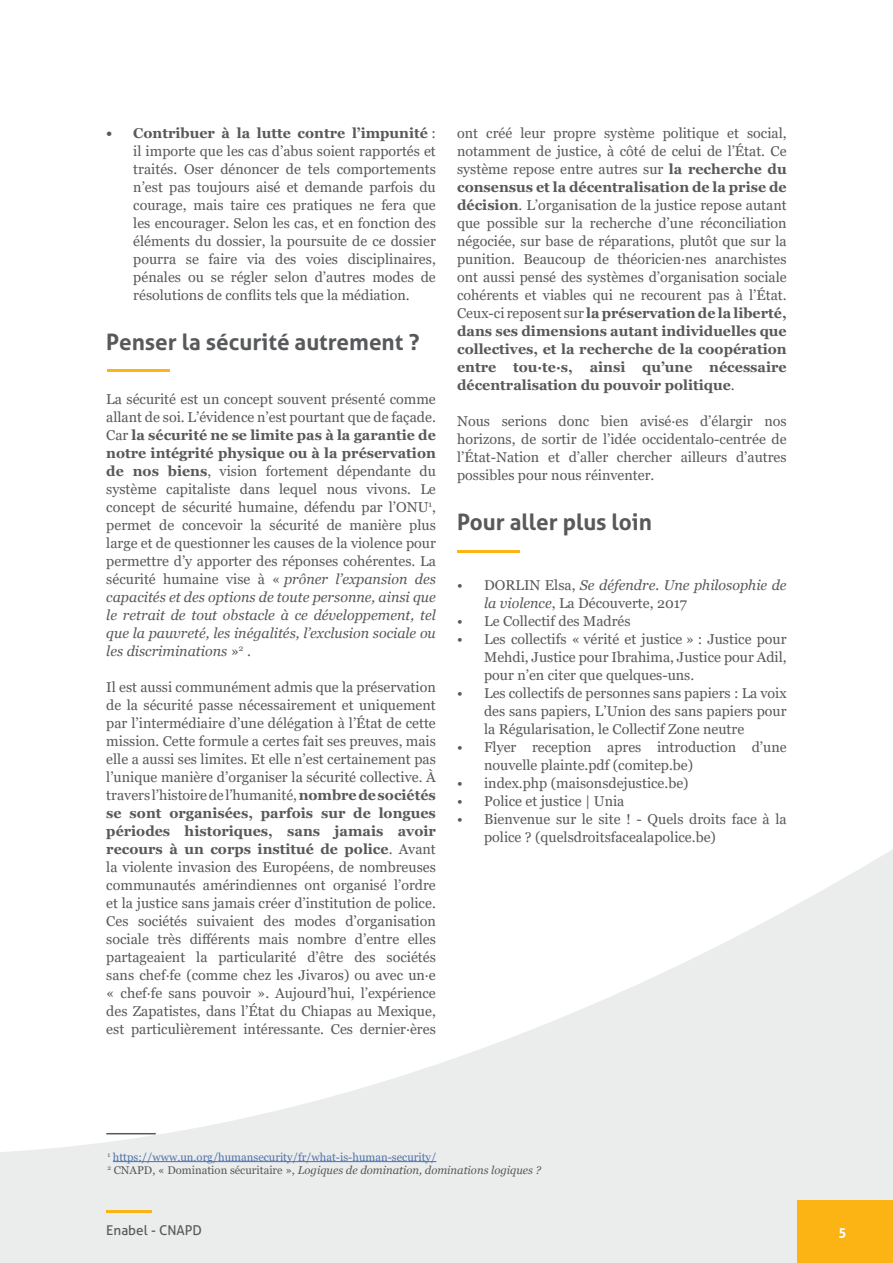
<style>
.page{position:relative;width:893px;height:1263px;background:#fff}
.page>*{position:absolute;margin:0;border:0;box-sizing:border-box;transform-origin:0 0}
.t1{font:700 22.5px "Aller";color:#58595b}
.t2{font:14.25px/18px "Georgia";color:#58595b;text-align:justify}
.t3{font:italic 14.25px/18px "Georgia";color:#58595b}
.t4{font:13.5px "Aller";color:#58595b}
.t5{font:700 13.5px "Aller";color:#fff}
.t6{font:11.25px/13.5px "Georgia";color:#4f73ad}
.s1{font-weight:700}
.s2{font-style:italic}
.s3{font-style:normal}
.s4{color:#58595b}
.s5{font-style:italic;color:#58595b}
</style>
<div class="page">
<svg style="left:234px;top:849px;width:659px;height:414px;fill:#ebecec"></svg>
<svg style="left:0;top:1120px;width:234px;height:143px;background:#edeeee"></svg>
<div style="left:797px;top:1200px;width:96px;height:63px;background:#fcb314"></div>
<hr style="left:106px;top:1210px;width:46px;height:3px;background:#fcb314">
<hr style="left:106px;top:1133px;width:50px;height:1px;background:#58595b">
<hr style="left:113px;top:1161px;width:323px;height:1px;background:#4f73ad">
<hr style="left:107px;top:369px;width:63px;height:3px;background:#fcb515">
<hr style="left:457px;top:550px;width:63px;height:3px;background:#fcb515">
<p class="t2" style="left:133px;top:125px;width:304px;text-indent:-27px"><span class="s1">• Contribuer à la lutte contre l’impunité</span> : il importe que les cas d’abus soient rapportés et traités. Oser dénoncer de tels comportements n’est pas toujours aisé et demande parfois du courage, mais taire ces pratiques ne fera que les encourager. Selon les cas, et en fonction des éléments du dossier, la poursuite de ce dossier pourra se faire via des voies disciplinaires, pénales ou se régler selon d’autres modes de résolutions de conflits tels que la médiation.</p>
<h1 class="t1" style="left:106px;top:328px;width:315px">Penser la sécurité autrement ?</h1>
<p class="t2" style="left:106px;top:390px;width:331px">La sécurité est un concept souvent présenté comme allant de soi. L’évidence n’est pourtant que de façade.<br>Car <span class="s1">la sécurité ne se limite pas à la garantie de notre intégrité physique ou à la préservation de nos biens</span>, vision fortement dépendante du système capitaliste dans lequel nous vivons. Le concept de sécurité humaine, défendu par l’ONU<sup>1</sup>, permet de concevoir la sécurité de manière plus large et de questionner les causes de la violence pour permettre d’y apporter des réponses cohérentes. La sécurité humaine vise à « <span class="s2">prôner l’expansion des capacités et des options de toute personne, ainsi que le retrait de tout obstacle à ce développement, tel que la pauvreté, les inégalités, l’exclusion sociale ou les discriminations</span> »<sup>2</sup> .</p>
<p class="t2" style="left:106px;top:678px;width:331px">Il est aussi communément admis que la préservation de la sécurité passe nécessairement et uniquement par l’intermédiaire d’une délégation à l’État de cette mission. Cette formule a certes fait ses preuves, mais elle a aussi ses limites. Et elle n’est certainement pas l’unique manière d’organiser la sécurité collective. À travers l’histoire de l’humanité, <span class="s1">nombre de sociétés se sont organisées, parfois sur de longues périodes historiques, sans jamais avoir recours à un corps institué de police</span>. Avant la violente invasion des Européens, de nombreuses communautés amérindiennes ont organisé l’ordre et la justice sans jamais créer d’institution de police.<br>Ces sociétés suivaient des modes d’organisation sociale très différents mais nombre d’entre elles partageaient la particularité d’être des sociétés sans chef·fe (comme chez les Jivaros) ou avec un·e « chef·fe sans pouvoir ». Aujourd’hui, l’expérience des Zapatistes, dans l’État du Chiapas au Mexique, est particulièrement intéressante. Ces dernier·ères</p>
<p class="t2" style="left:457px;top:125px;width:331px">ont créé leur propre système politique et social, notamment de justice, à côté de celui de l’État. Ce système repose entre autres sur <span class="s1">la recherche du consensus et la décentralisation de la prise de décision</span>. L’organisation de la justice repose autant que possible sur la recherche d’une réconciliation négociée, sur base de réparations, plutôt que sur la punition. Beaucoup de théoricien·nes anarchistes ont aussi pensé des systèmes d’organisation sociale cohérents et viables qui ne recourent pas à l’État.<br>Ceux-ci reposent sur <span class="s1">la préservation de la liberté, dans ses dimensions autant individuelles que collectives, et la recherche de la coopération entre tou·te·s, ainsi qu’une nécessaire décentralisation du pouvoir politique</span>.</p>
<p class="t2" style="left:457px;top:413px;width:331px">Nous serions donc bien avisé·es d’élargir nos horizons, de sortir de l’idée occidentalo-centrée de l’État-Nation et d’aller chercher ailleurs d’autres possibles pour nous réinventer.</p>
<h1 class="t1" style="left:457px;top:508px;width:196px">Pour aller plus loin</h1>
<p class="t3" style="left:484px;top:576px;width:304px;text-indent:-27px"><span class="s3">• DORLIN Elsa,</span> Se défendre. Une philosophie de la violence<span class="s3">, La Découverte, 2017</span></p>
<p class="t2" style="left:457px;top:612px;width:175px">• Le Collectif des Madrés</p>
<p class="t2" style="left:484px;top:630px;width:304px;text-indent:-27px">• Les collectifs « vérité et justice » : Justice pour Mehdi, Justice pour Ibrahima, Justice pour Adil, pour n’en citer que quelques-uns.</p>
<p class="t2" style="left:484px;top:684px;width:304px;text-indent:-27px">• Les collectifs de personnes sans papiers : La voix des sans papiers, L’Union des sans papiers pour la Régularisation, le Collectif Zone neutre</p>
<p class="t2" style="left:484px;top:738px;width:304px;text-indent:-27px">• Flyer reception apres introduction d’une nouvelle plainte.pdf (comitep.be)</p>
<p class="t2" style="left:457px;top:774px;width:233px">• index.php (maisonsdejustice.be)</p>
<p class="t2" style="left:457px;top:792px;width:169px">• Police et justice | Unia</p>
<p class="t2" style="left:484px;top:810px;width:304px;text-indent:-27px">• Bienvenue sur le site ! - Quels droits face à la police ? (quelsdroitsfacealapolice.be)</p>
<p class="t6" style="left:107px;top:1150px;width:435px"><sup>1</sup> https://www.un.org/humansecurity/fr/what-is-human-security/<br><sup>2</sup> <span class="s4">CNAPD, « Domination sécuritaire »,</span> <span class="s5">Logiques de domination, dominations logiques ?</span></p>
<p class="t4" style="left:106px;top:1221px;width:97px">Enabel - CNAPD</p>
<p class="t5" style="left:838px;top:1224px;width:10px">5</p>
</div>
